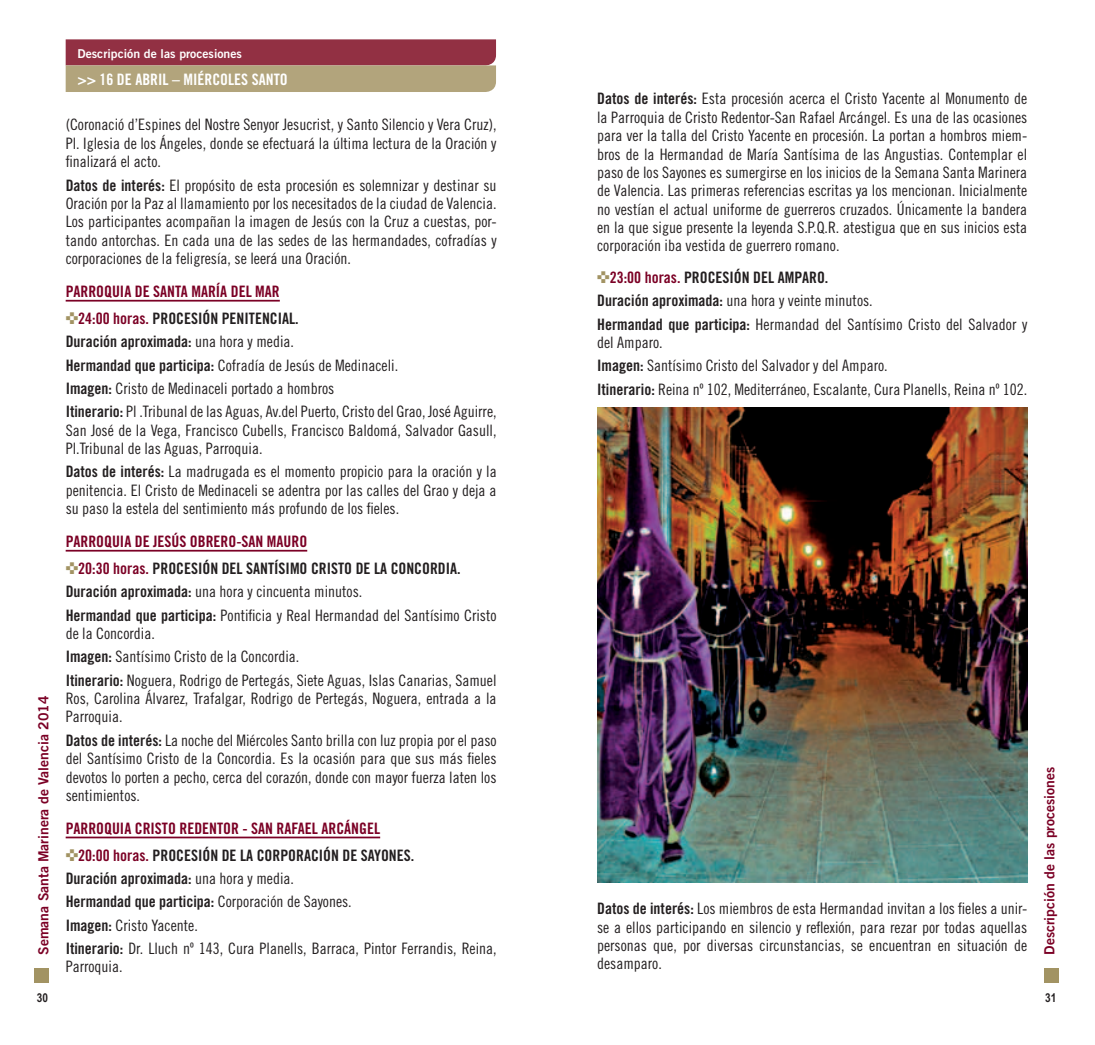
<style>
.page{position:relative;width:1095px;height:1045px;background:#fff}
.page>*{position:absolute;margin:0;border:0;box-sizing:border-box;transform-origin:0 0}
.t1{font:15.75px/18.4px "Trade Gothic Cond Eighteen";color:#231f20}
.t2{font:15.75px/26.4px "Trade Gothic Bold Cond Twenty";color:#7b0025}
.t3{font:15.75px/23.3px "Trade Gothic Bold Cond Twenty";color:#231f20}
.t4{font:15.75px "Trade Gothic Bold Cond Twenty";color:#fff}
.t5{font:14px "Trade Gothic Bold Two";color:#7b0025}
.t6{font:12.25px "Trade Gothic Bold Two";color:#fff}
.t7{font:700 12.25px "Arial Narrow";color:#231f20}
.s1{font-family:"Trade Gothic Bold Cond Twenty"}
.s2{color:#a29363}
.s3{color:#231f20}
.s4{font-family:"Trade Gothic Cond Eighteen"}
.s5{color:#7b0025}
</style>
<div class="page">
<div style="left:34px;top:968px;width:14px;height:15px;background:#a29363"></div>
<div style="left:1043px;top:968px;width:15px;height:15px;background:#a29363"></div>
<svg style="left:66px;top:39px;width:430px;height:53px;background:#a36c61"></svg>
<img style="left:597px;top:407px;width:430px;height:475px">
<hr style="left:66px;top:300px;width:214px;height:1px;background:#7b0025">
<hr style="left:66px;top:550px;width:241px;height:1px;background:#7b0025">
<hr style="left:66px;top:836px;width:314px;height:2px;background:#7b0025">
<p class="t5" style="left:35px;top:954px;width:260px;rotate:-90deg">Semana Santa Marinera de Valencia 2014</p>
<p class="t6" style="left:78px;top:46px;width:166px">Descripción de las procesiones</p>
<p class="t4" style="left:78px;top:69px;width:211px">&gt;&gt; 16 DE ABRIL – MIÉRCOLES SANTO</p>
<p class="t1" style="left:66px;top:115px;width:432px;text-align:justify">(Coronació d’Espines del Nostre Senyor Jesucrist, y Santo Silencio y Vera Cruz), Pl. Iglesia de los Ángeles, donde se efectuará la última lectura de la Oración y finalizará el acto.</p>
<p class="t1" style="left:66px;top:176px;width:432px;text-align:justify"><span class="s1">Datos de interés:</span> El propósito de esta procesión es solemnizar y destinar su Oración por la Paz al llamamiento por los necesitados de la ciudad de Valencia.<br>Los participantes acompañan la imagen de Jesús con la Cruz a cuestas, por&shy;tando antorchas. En cada una de las sedes de las hermandades, cofradías y corporaciones de la feligresía, se leerá una Oración.</p>
<p class="t2" style="left:66px;top:278px;width:234px">PARROQU IA DE SANTA MARÍA DEL MAR <span class="s2">✜</span>24:00 horas. <span class="s3">PROCESIÓN PENITENCIAL.</span></p>
<p class="t3" style="left:66px;top:330px;width:230px">Duración aproximada: <span class="s4">una hora y media.</span></p>
<p class="t1" style="left:66px;top:353px;width:432px;line-height:23.3px"><span class="s1">Hermandad que participa:</span> Cofradía de Jesús de Medinaceli.<br><span class="s1">Imagen:</span> Cristo de Medinaceli portado a hombros<br><span class="s1">Itinerario:</span> Pl .Tribunal de las Aguas, Av.del Puerto, Cristo del Grao, José Aguirre,</p>
<p class="t1" style="left:66px;top:421px;width:432px">San José de la Vega, Francisco Cubells, Francisco Baldomá, Salvador Gasull,<br>Pl.Tribunal de las Aguas, Parroquia.</p>
<p class="t1" style="left:66px;top:462px;width:432px;text-align:justify"><span class="s1">Datos de interés:</span> La madrugada es el momento propicio para la oración y la penitencia. El Cristo de Medinaceli se adentra por las calles del Grao y deja a su paso la estela del sentimiento más profundo de los fieles.</p>
<p class="t2" style="left:66px;top:528px;width:396px">PARROQU IA DE JESÚS OBRERO-SAN MAURO<br><span class="s2">✜</span>20:30 horas. <span class="s3">PROCESIÓN DEL SANTÍSIMO CRISTO DE LA CONCORDIA.</span></p>
<p class="t1" style="left:66px;top:580px;width:432px;line-height:23.3px"><span class="s1">Duración aproximada:</span> una hora y cincuenta minutos.<br><span class="s1">Hermandad que participa:</span> Pontificia y Real Hermandad del Santísimo Cristo</p>
<p class="t1" style="left:66px;top:621px;width:432px;line-height:23.3px">de la Concordia.<br><span class="s1">Imagen:</span> Santísimo Cristo de la Concordia.<br><span class="s1">Itinerario:</span> Noguera, Rodrigo de Pertegás, Siete Aguas, Islas Canarias, Samuel</p>
<p class="t1" style="left:66px;top:689px;width:432px">Ros, Carolina Álvarez, Trafalgar, Rodrigo de Pertegás, Noguera, entrada a la<br>Parroquia.</p>
<p class="t1" style="left:66px;top:731px;width:432px;text-align:justify"><span class="s1">Datos de interés:</span> La noche del Miércoles Santo brilla con luz propia por el paso del Santísimo Cristo de la Concordia. Es la ocasión para que sus más fieles devotos lo porten a pecho, cerca del corazón, donde con mayor fuerza laten los sentimientos.</p>
<p class="t2" style="left:66px;top:815px;width:350px">PARROQU IA CRISTO REDENTOR - SAN RAFAEL ARCÁNGEL <span class="s2">✜</span>20:00 horas. <span class="s3">PROCESIÓN DE LA CORPORACIÓN DE SAYONES.</span></p>
<p class="t3" style="left:66px;top:866px;width:287px">Duración aproximada: <span class="s4">una hora y media.<br></span>Hermandad que participa: <span class="s4">Corporación de Sayones.</span></p>
<p class="t1" style="left:66px;top:913px;width:432px;line-height:23.3px"><span class="s1">Imagen:</span> Cristo Yacente.<br><span class="s1">Itinerario:</span> Dr. Lluch nº 143, Cura Planells, Barraca, Pintor Ferrandis, Reina,</p>
<p class="t1" style="left:66px;top:957px;width:58px">Parroquia.</p>
<p class="t1" style="left:597px;top:89px;width:431px;text-align:justify"><span class="s1">Datos de interés:</span> Esta procesión acerca el Cristo Yacente al Monumento de la Parroquia de Cristo Redentor-San Rafael Arcángel. Es una de las ocasiones para ver la talla del Cristo Yacente en procesión. La portan a hombros miem&shy;bros de la Hermandad de María Santísima de las Angustias. Contemplar el paso de los Sayones es sumergirse en los inicios de la Semana Santa Marinera de Valencia. Las primeras referencias escritas ya los mencionan. Inicialmente no vestían el actual uniforme de guerreros cruzados. Únicamente la bandera en la que sigue presente la leyenda S.P.Q.R. atestigua que en sus inicios esta corporación iba vestida de guerrero romano.</p>
<p class="t3" style="left:597px;top:265px;width:233px"><span class="s2">✜</span><span class="s5">23:00 horas.</span> PROCESIÓN DEL AMPARO.</p>
<p class="t1" style="left:597px;top:289px;width:431px;line-height:23.3px"><span class="s1">Duración aproximada:</span> una hora y veinte minutos.<br><span class="s1">Hermandad que participa:</span> Hermandad del Santísimo Cristo del Salvador y</p>
<p class="t1" style="left:597px;top:330px;width:431px;line-height:23.3px">del Amparo.<br><span class="s1">Imagen:</span> Santísimo Cristo del Salvador y del Amparo.<br><span class="s1">Itinerario:</span> Reina nº 102, Mediterráneo, Escalante, Cura Planells, Reina nº 102.</p>
<p class="t1" style="left:597px;top:899px;width:431px;text-align:justify"><span class="s1">Datos de interés:</span> Los miembros de esta Hermandad invitan a los fieles a unir&shy;se a ellos participando en silencio y reflexión, para rezar por todas aquellas personas que, por diversas circunstancias, se encuentran en situación de desamparo.</p>
<p class="t5" style="left:1040px;top:954px;width:189px;rotate:-90deg">Descripción de las procesiones</p>
<p class="t7" style="left:37px;top:988px;width:13px">30</p>
<p class="t7" style="left:1044px;top:988px;width:13px">31</p>
</div>
